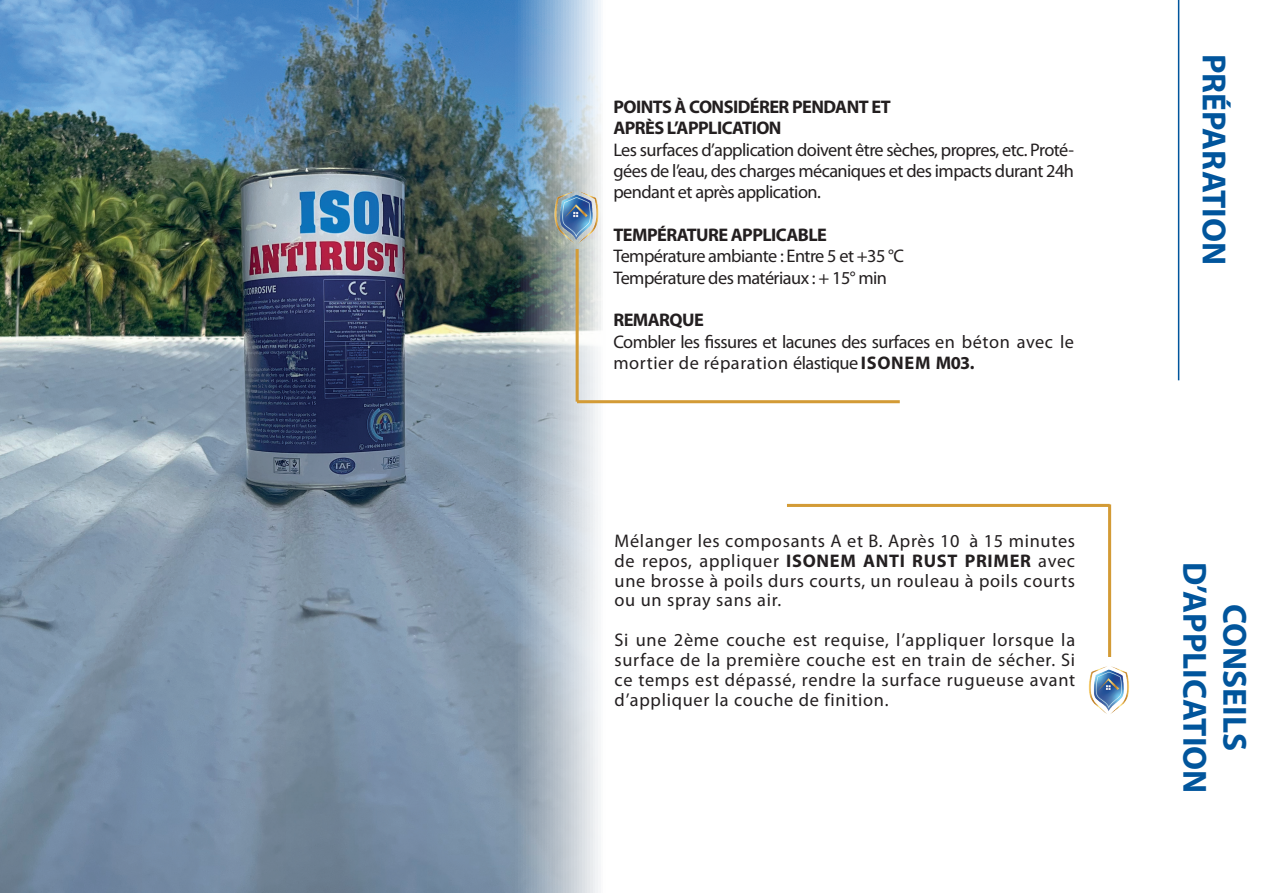
<style>
.page{position:relative;width:1263px;height:893px;background:#fff}
.page>*{position:absolute;margin:0;border:0;box-sizing:border-box;transform-origin:0 0}
.t1{font:700 33.6px/40.2px "Myriad Pro";color:#01559c;text-align:center}
.t2{font:18.3px/19.8px "Myriad Pro";letter-spacing:-.03em;color:#231f20;text-align:justify}
.t3{font:700 18.3px/21.3px "Myriad Pro";letter-spacing:-.03em;color:#231f20}
.s1{font-weight:700}
</style>
<div class="page">
<img style="left:0;top:0;width:643px;height:893px">
<hr style="left:577px;top:400px;width:323px;height:3px;background:#d39b36">
<hr style="left:787px;top:504px;width:323px;height:3px;background:#d39b36">
<hr style="left:576px;top:249px;width:3px;height:153px;background:#d39b36">
<hr style="left:1108px;top:504px;width:3px;height:153px;background:#d39b36">
<img style="left:551px;top:187px;width:52px;height:62px">
<img style="left:1088px;top:666px;width:41px;height:48px">
<hr style="left:1178px;top:0;width:1px;height:380px;background:#01559c">
<p class="t3" style="left:613px;top:95px;width:279px">POINTS À CONSIDÉRER PENDANT ET<br>APRÈS L’APPLICATION</p>
<p class="t2" style="left:613px;top:138px;width:462px;line-height:21.3px">Les surfaces d’application doivent être sèches, propres, etc. Proté&shy;gées de l’eau, des charges mécaniques et des impacts durant 24h pendant et après application.</p>
<p class="t3" style="left:613px;top:223px;width:215px">TEMPÉRATURE APPLICABLE</p>
<p class="t2" style="left:613px;top:245px;width:292px;line-height:21.3px">Température ambiante : Entre 5 et +35 °C<br>Température des matériaux : + 15° min</p>
<p class="t3" style="left:613px;top:309px;width:92px">REMARQUE</p>
<p class="t2" style="left:613px;top:331px;width:462px;line-height:21.3px">Combler les fissures et lacunes des surfaces en béton avec le mortier de réparation élastique <span class="s1">ISONEM M03.</span></p>
<p class="t2" style="left:614px;top:531px;width:462px">Mélanger les composants A et B. Après 10 à 15 minutes de repos, appliquer <span class="s1">ISONEM ANTI RUST PRIMER</span> avec une brosse à poils durs courts, un rouleau à poils courts ou un spray sans air.</p>
<p class="t2" style="left:614px;top:630px;width:462px">Si une 2ème couche est requise, l’appliquer lorsque la surface de la première couche est en train de sécher. Si ce temps est dépassé, rendre la surface rugueuse avant d’appliquer la couche de finition.</p>
<h1 class="t1" style="left:1235px;top:54px;width:213px;rotate:90deg">PRÉPARATION</h1>
<h1 class="t1" style="left:1256px;top:562px;width:233px;rotate:90deg">CONSEILS<br>D’APPLICATION</h1>
</div>
